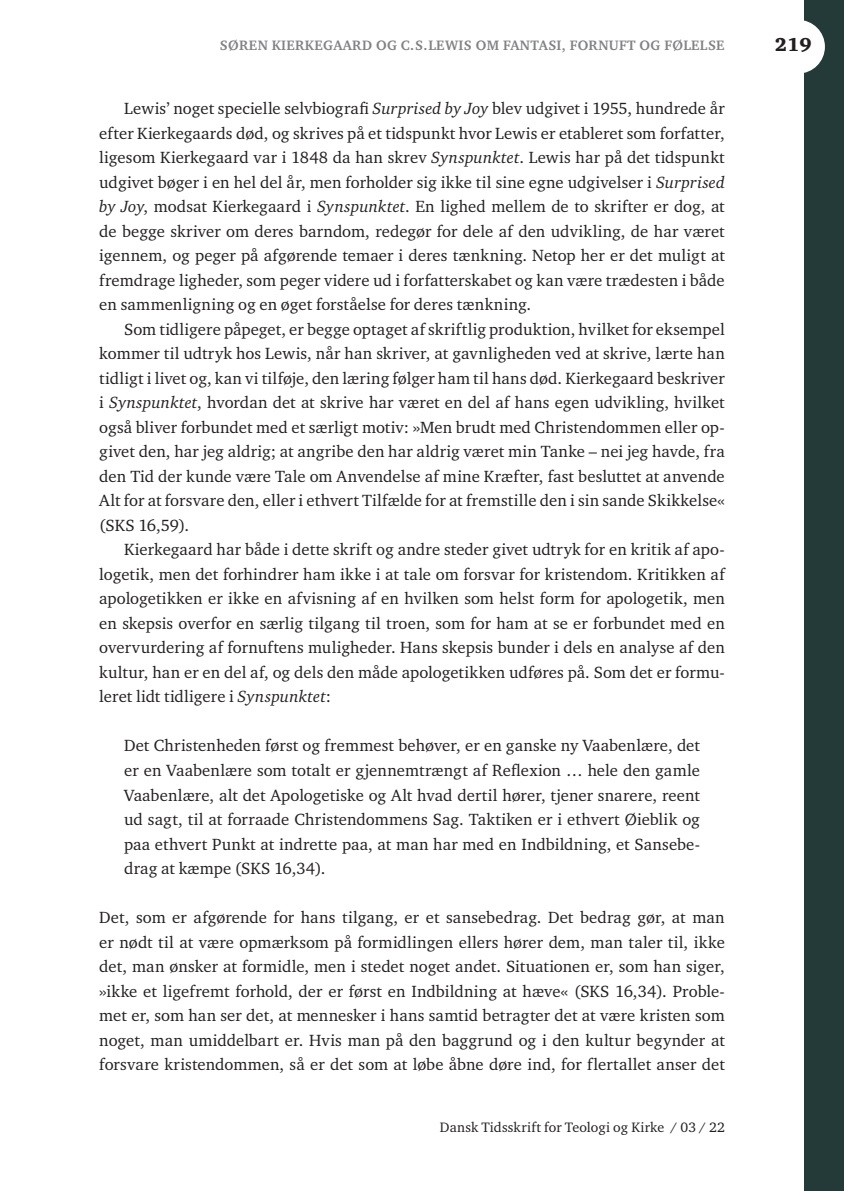
<style>
.page{position:relative;width:844px;height:1191px;background:#fff}
.page>*{position:absolute;margin:0;border:0;box-sizing:border-box;transform-origin:0 0}
.t1{font:900 19.25px "Charter ITC Std";color:#231f20}
.t2{font:16.62px/24.5px "Charter ITC Std";letter-spacing:.005em;color:#231f20;text-align:justify}
.t3{font:700 14px "Charter ITC Std";letter-spacing:.025em;color:#808285}
.t4{font:14px "Charter ITC Std";letter-spacing:.01em;color:#231f20}
.s1{font-style:italic}
</style>
<div class="page">
<div style="left:804px;top:0;width:39px;height:1191px;background:#233a38"></div>
<div style="left:771px;top:20px;width:53px;height:54px;background:#fff;border-radius:50%"></div>
<p class="t3" style="left:220px;top:37px;width:506px">SØREN KIERKEGAARD OG C.S.LEWIS OM FANTASI, FORNUFT OG FØLELSE</p>
<p class="t2" style="left:99px;top:96px;width:627px;text-indent:25px">Lewis’ noget specielle selvbiografi <span class="s1">Surprised by Joy</span> blev udgivet i 1955, hundrede år efter Kierkegaards død, og skrives på et tidspunkt hvor Lewis er etableret som forfatter, ligesom Kierkegaard var i 1848 da han skrev <span class="s1">Synspunktet</span>. Lewis har på det tidspunkt udgivet bøger i en hel del år, men forholder sig ikke til sine egne udgivelser i <span class="s1">Surprised by Joy</span>, modsat Kierkegaard i <span class="s1">Synspunktet</span>. En lighed mellem de to skrifter er dog, at de begge skriver om deres barndom, redegør for dele af den udvikling, de har været igennem, og peger på afgørende temaer i deres tænkning. Netop her er det muligt at fremdrage ligheder, som peger videre ud i forfatterskabet og kan være trædesten i både en sammenligning og en øget forståelse for deres tænkning.</p>
<p class="t2" style="left:99px;top:316px;width:627px;text-indent:25px">Som tidligere påpeget, er begge optaget af skriftlig produktion, hvilket for eksempel kommer til udtryk hos Lewis, når han skriver, at gavnligheden ved at skrive, lærte han tidligt i livet og, kan vi tilføje, den læring følger ham til hans død. Kierkegaard beskriver i <span class="s1">Synspunktet</span>, hvordan det at skrive har været en del af hans egen udvikling, hvilket også bliver forbundet med et særligt motiv: »Men brudt med Christendommen eller op&shy;givet den, har jeg aldrig; at angribe den har aldrig været min Tanke – nei jeg havde, fra den Tid der kunde være Tale om Anvendelse af mine Kræfter, fast besluttet at anvende Alt for at forsvare den, eller i ethvert Tilfælde for at fremstille den i sin sande Skikkelse« (SKS 16,59).</p>
<p class="t2" style="left:99px;top:537px;width:627px;text-indent:25px">Kierkegaard har både i dette skrift og andre steder givet udtryk for en kritik af apo&shy;logetik, men det forhindrer ham ikke i at tale om forsvar for kristendom. Kritikken af apologetikken er ikke en afvisning af en hvilken som helst form for apologetik, men en skepsis overfor en særlig tilgang til troen, som for ham at se er forbundet med en overvurdering af fornuftens muligheder. Hans skepsis bunder i dels en analyse af den kultur, han er en del af, og dels den måde apologetikken udføres på. Som det er formu&shy;leret lidt tidligere i <span class="s1">Synspunktet</span>:</p>
<p class="t2" style="left:124px;top:733px;width:577px">Det Christenheden først og fremmest behøver, er en ganske ny Vaabenlære, det er en Vaabenlære som totalt er gjennemtrængt af Reflexion … hele den gamle Vaabenlære, alt det Apologetiske og Alt hvad dertil hører, tjener snarere, reent ud sagt, til at forraade Christendommens Sag. Taktiken er i ethvert Øieblik og paa ethvert Punkt at indrette paa, at man har med en Indbildning, et Sansebe&shy;drag at kæmpe (SKS 16,34).</p>
<p class="t2" style="left:99px;top:905px;width:627px">Det, som er afgørende for hans tilgang, er et sansebedrag. Det bedrag gør, at man er nødt til at være opmærksom på formidlingen ellers hører dem, man taler til, ikke det, man ønsker at formidle, men i stedet noget andet. Situationen er, som han siger, »ikke et ligefremt forhold, der er først en Indbildning at hæve« (SKS 16,34). Proble&shy;met er, som han ser det, at mennesker i hans samtid betragter det at være kristen som noget, man umiddelbart er. Hvis man på den baggrund og i den kultur begynder at forsvare kristendommen, så er det som at løbe åbne døre ind, for flertallet anser det</p>
<p class="t4" style="left:440px;top:1118px;width:286px">Dansk Tidsskrift for Teologi og Kirke / 03 / 22</p>
<p class="t1" style="left:774px;top:33px;width:38px">219</p>
</div>
